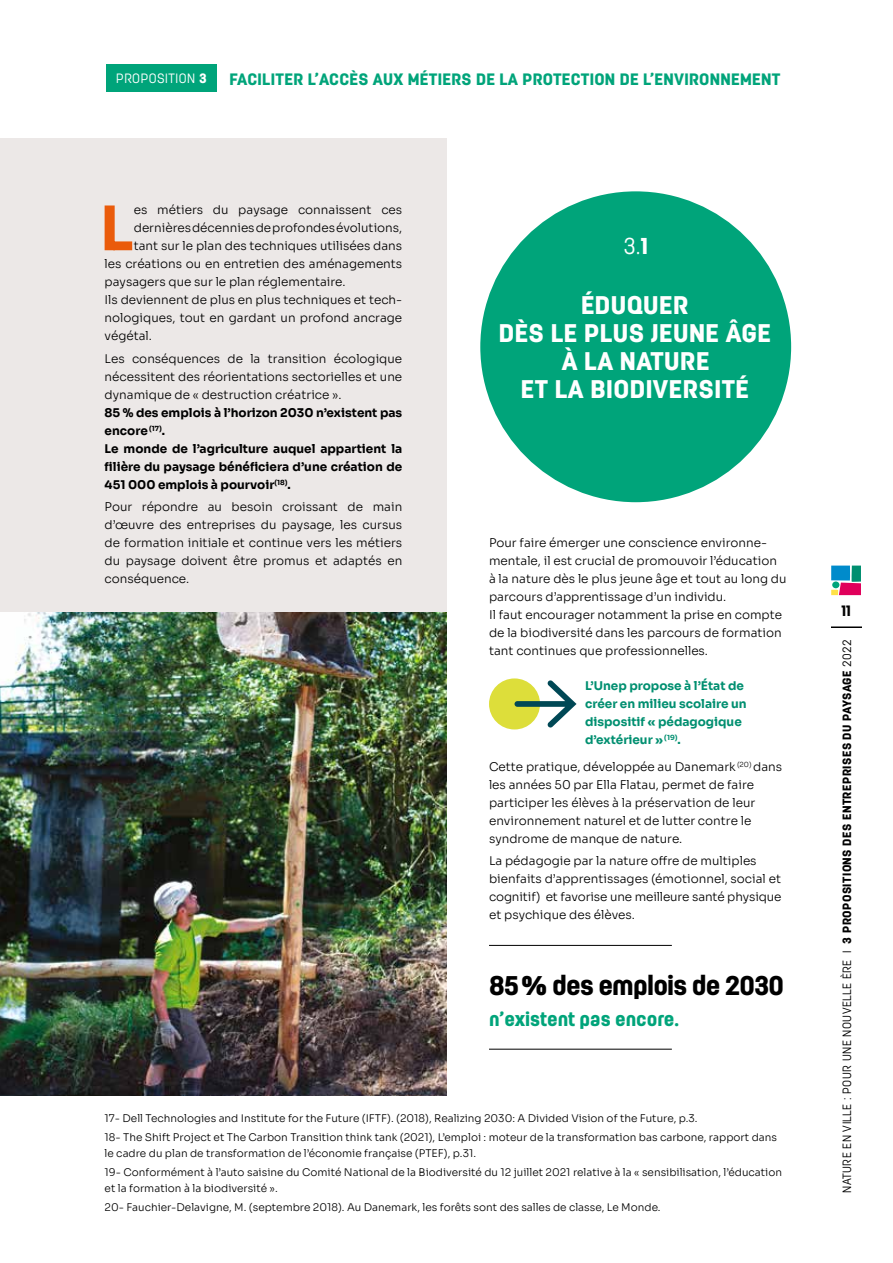
<style>
.page{position:relative;width:893px;height:1263px;background:#fff}
.page>*{position:absolute;margin:0;border:0;box-sizing:border-box;transform-origin:0 0}
.t1{font:61.35px "Sora";color:#ea5b0b}
.t2{font:900 27px "Moderna Condensed";letter-spacing:-.03em;color:#000}
.t3{font:900 25.5px/28px "Moderna Condensed";letter-spacing:.02em;color:#fff;text-align:center}
.t4{font:300 22.95px "Moderna Condensed";color:#fff}
.t5{font:900 19.5px "Moderna Condensed";color:#00a47a}
.t6{font:900 16.5px "Moderna Condensed";letter-spacing:.02em;color:#00a47a}
.t7{font:900 15px "Moderna Condensed";color:#000}
.t8{font:300 13.5px "Moderna Condensed";letter-spacing:.04em;color:#fff}
.t9{font:300 12px/18px "Sora";color:#000}
.t10{font:12px/18px "Sora";color:#000}
.t11{font:12px/18px "Sora";color:#008f70}
.t12{font:300 12px "Moderna Condensed";letter-spacing:.04em;color:#000}
.t13{font:300 10.5px/18.6px "Sora";color:#000}
.s1{font-weight:900}
</style>
<div class="page">
<div style="left:828px;top:592px;width:36px;height:36px;border:2px solid #000"></div>
<div style="left:796px;top:585px;width:34px;height:53px;background:#fff"></div>
<div style="left:862px;top:585px;width:31px;height:51px;background:#fff"></div>
<div style="left:820px;top:589px;width:47px;height:12px;background:#fff"></div>
<svg style="left:831px;top:566px;width:30px;height:29px"></svg>
<div style="left:832px;top:581px;width:7px;height:7px;background:#00a47a;border-radius:50%"></div>
<div style="left:0;top:138px;width:446px;height:957px;background:#ece8e7"></div>
<div style="left:489px;top:678px;width:51px;height:51px;background:#ddde3a;border-radius:50%"></div>
<svg style="left:514px;top:680px;width:62px;height:47px"></svg>
<hr style="left:489px;top:945px;width:183px;height:1px;background:#000">
<hr style="left:489px;top:1049px;width:183px;height:1px;background:#000">
<div style="left:480px;top:191px;width:311px;height:311px;background:#00a47a;border-radius:50%"></div>
<img style="left:0;top:612px;width:446px;height:483px">
<div style="left:106px;top:64px;width:111px;height:27px;background:#00a47a"></div>
<p class="t8" style="left:116px;top:67px;width:92px">PROPOSITION <span class="s1">3</span></p>
<h3 class="t6" style="left:230px;top:66px;width:552px">FACILITER L’ACCÈS AUX MÉTIERS DE LA PROTECTION DE L’ENVIRONNEMENT</h3>
<h1 class="t1" style="left:100px;top:178px;width:36px">L</h1>
<p class="t9" style="left:134px;top:200px;width:270px">es métiers du paysage connaissent ces</p>
<p class="t9" style="left:134px;top:218px;width:270px">dernières décennies de profondes évolutions,</p>
<p class="t9" style="left:134px;top:236px;width:270px">tant sur le plan des techniques utilisées dans</p>
<p class="t9" style="left:105px;top:254px;width:299px">les créations ou en entretien des aménagements</p>
<p class="t9" style="left:105px;top:272px;width:242px">paysagers que sur le plan réglementaire.</p>
<p class="t9" style="left:105px;top:290px;width:299px">Ils deviennent de plus en plus techniques et tech-</p>
<p class="t9" style="left:105px;top:308px;width:299px">nologiques, tout en gardant un profond ancrage</p>
<p class="t9" style="left:105px;top:326px;width:49px">végétal.</p>
<p class="t9" style="left:105px;top:348px;width:299px;text-align:justify">Les conséquences de la transition écologique nécessitent des réorientations sectorielles et une dynamique de « destruction créatrice ».</p>
<p class="t10" style="left:105px;top:402px;width:299px">85 % des emplois à l’horizon 2030 n’existent pas encore <sup>(17)</sup>.<br>Le monde de l’agriculture auquel appartient la filière du paysage bénéficiera d’une création de 451 000 emplois à pourvoir<sup>(18)</sup>.</p>
<p class="t9" style="left:105px;top:496px;width:299px;text-align:justify">Pour répondre au besoin croissant de main d’œuvre des entreprises du paysage, les cursus de formation initiale et continue vers les métiers du paysage doivent être promus et adaptés en conséquence.</p>
<h3 class="t4" style="left:623px;top:228px;width:26px">3.<span class="s1">1</span></h3>
<h3 class="t3" style="left:499px;top:292px;width:274px">ÉDUQUER<br>DÈS LE PLUS JEUNE ÂGE<br>À LA NATURE<br>ET LA BIODIVERSITÉ</h3>
<p class="t9" style="left:489px;top:533px;width:299px">Pour faire émerger une conscience environne&shy;mentale, il est crucial de promouvoir l’éducation à la nature dès le plus jeune âge et tout au long du parcours d’apprentissage d’un individu.<br>Il faut encourager notamment la prise en compte de la biodiversité dans les parcours de formation tant continues que professionnelles.</p>
<p class="t11" style="left:585px;top:676px;width:163px">L’Unep propose à l’État de créer en milieu scolaire un dispositif « pédagogique d’extérieur » <sup>(19)</sup>.</p>
<p class="t9" style="left:489px;top:757px;width:295px">Cette pratique, développée au Danemark <sup>(20)</sup> dans les années 50 par Ella Flatau, permet de faire participer les élèves à la préservation de leur environnement naturel et de lutter contre le syndrome de manque de nature.</p>
<p class="t9" style="left:489px;top:851px;width:294px">La pédagogie par la nature offre de multiples bienfaits d’apprentissages (émotionnel, social et cognitif) et favorise une meilleure santé physique et psychique des élèves.</p>
<h2 class="t2" style="left:489px;top:964px;width:297px">85% des emplois de 2030</h2>
<h3 class="t5" style="left:489px;top:1003px;width:192px">n’existent pas encore.</h3>
<p class="t13" style="left:105px;top:1108px;width:674px">17- Dell Technologies and Institute for the Future (IFTF). (2018), Realizing 2030: A Divided Vision of the Future, p.3.<br>18- The Shift Project et The Carbon Transition think tank (2021), L’emploi : moteur de la transformation bas carbone, rapport dans</p>
<p class="t13" style="left:105px;top:1143px;width:679px">le cadre du plan de transformation de l’économie française (PTEF), p.31.<br>19- Conformément à l’auto saisine du Comité National de la Biodiversité du 12 juillet 2021 relative à la « sensibilisation, l’éducation</p>
<p class="t13" style="left:105px;top:1178px;width:558px">et la formation à la biodiversité ».<br>20- Fauchier-Delavigne, M. (septembre 2018). Au Danemark, les forêts sont des salles de classe, Le Monde.</p>
<p class="t7" style="left:841px;top:599px;width:11px">11</p>
<p class="t12" style="left:838px;top:1192px;width:555px;rotate:-90deg">NATURE EN VILLE : POUR UNE NOUVELLE ÈRE I <span class="s1">3 PROPOSITIONS DES ENTREPRISES DU PAYSAGE</span> 2022</p>
</div>
